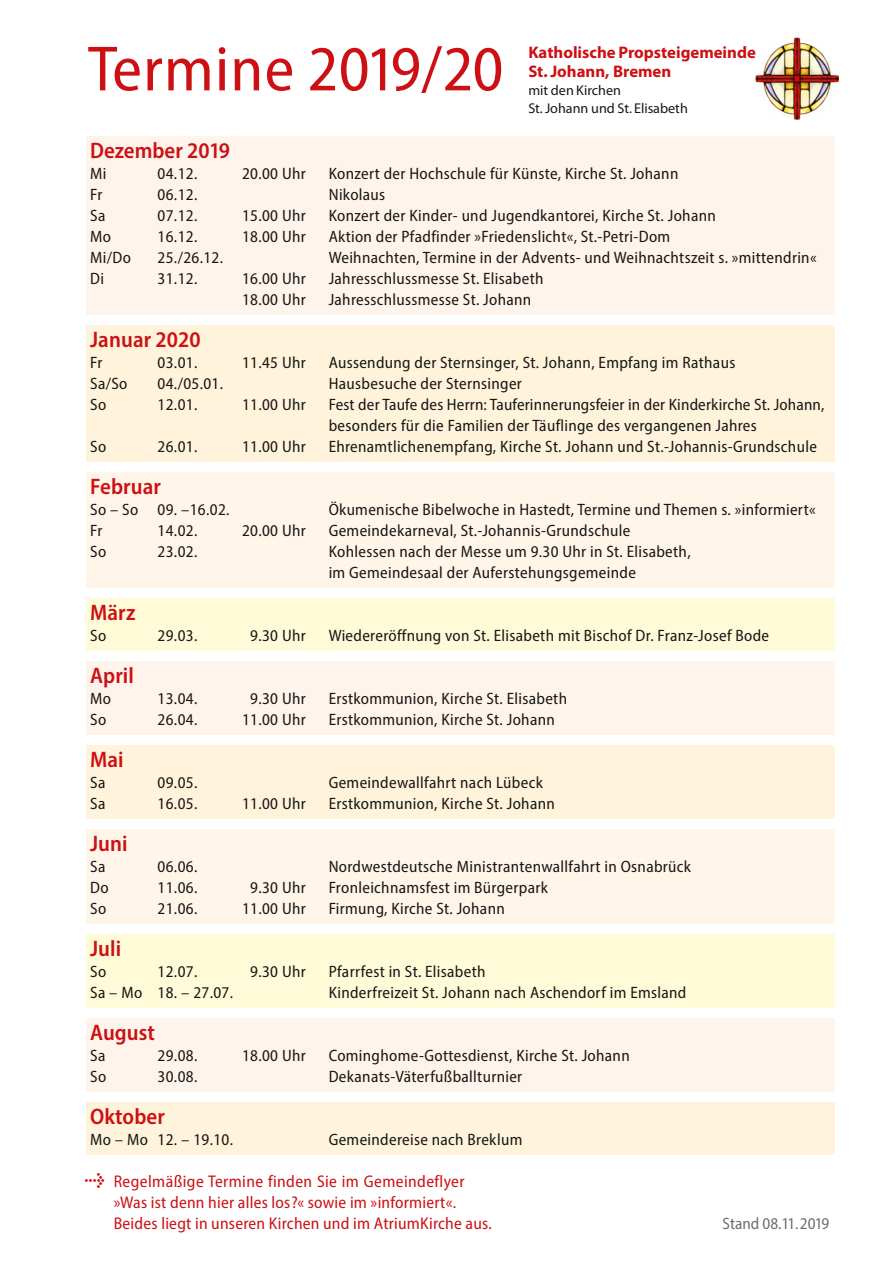
<style>
.page{position:relative;width:893px;height:1263px;background:#fff}
.page>*{position:absolute;margin:0;border:0;box-sizing:border-box;transform-origin:0 0}
.t1{font:semi-condensed 64.5px "Myriad Pro";letter-spacing:.015em;color:#cd1013}
.t2{font:600 semi-condensed 22.5px "Myriad Pro";letter-spacing:.005em;color:#cd1013}
.t3{font:semi-condensed 16.95px/21px "Myriad Pro";letter-spacing:.015em;color:#cd1013}
.t4{font:700 16.8px/19.4px "Myriad Pro";color:#cd1013}
.t5{font:semi-condensed 16.5px/21px "Myriad Pro";letter-spacing:.02em;color:#181716}
.t6{font:semi-condensed 16.5px "Myriad Pro";color:#6e6e6e}
.t7{font:16.5px "Meta Bold Expert";color:#cd1013}
.t8{font:14.25px/18px "Myriad Pro";color:#181716}
</style>
<div class="page">
<div style="left:86px;top:326px;width:748px;height:136px;background:#fff4db"></div>
<div style="left:86px;top:473px;width:748px;height:115px;background:#fff6e9"></div>
<div style="left:86px;top:598px;width:748px;height:53px;background:#fffbd9"></div>
<div style="left:86px;top:662px;width:748px;height:73px;background:#fef4ec"></div>
<div style="left:86px;top:1019px;width:748px;height:73px;background:#fef4ec"></div>
<div style="left:86px;top:745px;width:748px;height:74px;background:#fff4db"></div>
<div style="left:86px;top:1102px;width:748px;height:53px;background:#fff4db"></div>
<div style="left:86px;top:935px;width:748px;height:73px;background:#fffbd9"></div>
<div style="left:86px;top:830px;width:748px;height:94px;background:#fff6e9"></div>
<div style="left:86px;top:137px;width:748px;height:178px;background:#fef4ec"></div>
<img style="left:755px;top:38px;width:84px;height:81px">
<h1 class="t1" style="left:88px;top:29px;width:417px">Termine 2019/20</h1>
<p class="t4" style="left:528px;top:42px;width:229px">Katholische Propsteigemeinde<br>St. Johann, Bremen</p>
<p class="t8" style="left:528px;top:81px;width:161px">mit den Kirchen<br>St. Johann und St. Elisabeth</p>
<h2 class="t2" style="left:90px;top:136px;width:141px">Dezember 2019</h2>
<p class="t5" style="left:90px;top:162px;width:18px">Mi</p>
<p class="t5" style="left:158px;top:162px;width:41px">04.12.</p>
<p class="t5" style="left:242px;top:162px;width:65px">20.00 Uhr</p>
<p class="t5" style="left:329px;top:162px;width:351px">Konzert der Hochschule für Künste, Kirche St. Johann</p>
<p class="t5" style="left:90px;top:183px;width:14px">Fr</p>
<p class="t5" style="left:158px;top:183px;width:41px">06.12.</p>
<p class="t5" style="left:329px;top:183px;width:58px">Nikolaus</p>
<p class="t5" style="left:90px;top:204px;width:17px">Sa</p>
<p class="t5" style="left:158px;top:204px;width:41px">07.12.</p>
<p class="t5" style="left:242px;top:204px;width:65px">15.00 Uhr</p>
<p class="t5" style="left:329px;top:204px;width:389px">Konzert der Kinder- und Jugendkantorei, Kirche St. Johann</p>
<p class="t5" style="left:90px;top:225px;width:22px">Mo</p>
<p class="t5" style="left:158px;top:225px;width:41px">16.12.</p>
<p class="t5" style="left:242px;top:225px;width:65px">18.00 Uhr</p>
<p class="t5" style="left:329px;top:225px;width:343px">Aktion der Pfadfinder »Friedenslicht«, St.-Petri-Dom</p>
<p class="t5" style="left:90px;top:246px;width:42px">Mi/Do</p>
<p class="t5" style="left:158px;top:246px;width:67px">25./26.12.</p>
<p class="t5" style="left:329px;top:246px;width:489px">Weihnachten, Termine in der Advents- und Weihnachtszeit s. »mittendrin«</p>
<p class="t5" style="left:90px;top:267px;width:15px">Di</p>
<p class="t5" style="left:158px;top:267px;width:41px">31.12.</p>
<p class="t5" style="left:242px;top:267px;width:65px">16.00 Uhr</p>
<p class="t5" style="left:329px;top:267px;width:216px">Jahresschlussmesse St. Elisabeth</p>
<p class="t5" style="left:242px;top:288px;width:65px">18.00 Uhr</p>
<p class="t5" style="left:329px;top:288px;width:204px">Jahresschlussmesse St. Johann</p>
<h2 class="t2" style="left:90px;top:325px;width:112px">Januar 2020</h2>
<p class="t5" style="left:90px;top:351px;width:14px">Fr</p>
<p class="t5" style="left:158px;top:351px;width:41px">03.01.</p>
<p class="t5" style="left:242px;top:351px;width:65px">11.45 Uhr</p>
<p class="t5" style="left:329px;top:351px;width:408px">Aussendung der Sternsinger, St. Johann, Empfang im Rathaus</p>
<p class="t5" style="left:90px;top:372px;width:39px">Sa/So</p>
<p class="t5" style="left:158px;top:372px;width:67px">04./05.01.</p>
<p class="t5" style="left:329px;top:372px;width:195px">Hausbesuche der Sternsinger</p>
<p class="t5" style="left:90px;top:393px;width:18px">So</p>
<p class="t5" style="left:158px;top:393px;width:41px">12.01.</p>
<p class="t5" style="left:242px;top:393px;width:65px">11.00 Uhr</p>
<p class="t5" style="left:329px;top:393px;width:497px">Fest der Taufe des Herrn: Tauferinnerungsfeier in der Kinderkirche St. Johann, besonders für die Familien der Täuflinge des vergangenen Jahres</p>
<p class="t5" style="left:90px;top:435px;width:18px">So</p>
<p class="t5" style="left:158px;top:435px;width:41px">26.01.</p>
<p class="t5" style="left:242px;top:435px;width:65px">11.00 Uhr</p>
<p class="t5" style="left:329px;top:435px;width:490px">Ehrenamtlichenempfang, Kirche St. Johann und St.-Johannis-Grundschule</p>
<h2 class="t2" style="left:90px;top:472px;width:72px">Februar</h2>
<p class="t5" style="left:90px;top:498px;width:141px">So – So 09. –16.02.</p>
<p class="t5" style="left:329px;top:498px;width:488px">Ökumenische Bibelwoche in Hastedt, Termine und Themen s. »informiert«</p>
<p class="t5" style="left:90px;top:519px;width:14px">Fr</p>
<p class="t5" style="left:158px;top:519px;width:41px">14.02.</p>
<p class="t5" style="left:242px;top:519px;width:65px">20.00 Uhr</p>
<p class="t5" style="left:329px;top:519px;width:303px">Gemeindekarneval, St.-Johannis-Grundschule</p>
<p class="t5" style="left:90px;top:540px;width:18px">So</p>
<p class="t5" style="left:158px;top:540px;width:41px">23.02.</p>
<p class="t5" style="left:329px;top:540px;width:364px">Kohlessen nach der Messe um 9.30 Uhr in St. Elisabeth, im Gemeindesaal der Auferstehungsgemeinde</p>
<h2 class="t2" style="left:90px;top:598px;width:47px">März</h2>
<p class="t5" style="left:90px;top:624px;width:18px">So</p>
<p class="t5" style="left:158px;top:624px;width:41px">29.03.</p>
<p class="t5" style="left:250px;top:624px;width:57px">9.30 Uhr</p>
<p class="t5" style="left:329px;top:624px;width:442px">Wiedereröffnung von St. Elisabeth mit Bischof Dr. Franz-Josef Bode</p>
<h2 class="t2" style="left:90px;top:661px;width:45px">April</h2>
<p class="t5" style="left:90px;top:687px;width:22px">Mo</p>
<p class="t5" style="left:158px;top:687px;width:41px">13.04.</p>
<p class="t5" style="left:250px;top:687px;width:57px">9.30 Uhr</p>
<p class="t5" style="left:329px;top:687px;width:240px">Erstkommunion, Kirche St. Elisabeth</p>
<p class="t5" style="left:90px;top:708px;width:18px">So</p>
<p class="t5" style="left:158px;top:708px;width:41px">26.04.</p>
<p class="t5" style="left:242px;top:708px;width:65px">11.00 Uhr</p>
<p class="t5" style="left:329px;top:708px;width:228px">Erstkommunion, Kirche St. Johann</p>
<h2 class="t2" style="left:90px;top:745px;width:35px">Mai</h2>
<p class="t5" style="left:90px;top:771px;width:17px">Sa</p>
<p class="t5" style="left:158px;top:771px;width:41px">09.05.</p>
<p class="t5" style="left:329px;top:771px;width:216px">Gemeindewallfahrt nach Lübeck</p>
<p class="t5" style="left:90px;top:792px;width:17px">Sa</p>
<p class="t5" style="left:158px;top:792px;width:41px">16.05.</p>
<p class="t5" style="left:242px;top:792px;width:65px">11.00 Uhr</p>
<p class="t5" style="left:329px;top:792px;width:228px">Erstkommunion, Kirche St. Johann</p>
<h2 class="t2" style="left:90px;top:829px;width:39px">Juni</h2>
<p class="t5" style="left:90px;top:855px;width:17px">Sa</p>
<p class="t5" style="left:158px;top:855px;width:41px">06.06.</p>
<p class="t5" style="left:329px;top:855px;width:364px">Nordwestdeutsche Ministrantenwallfahrt in Osnabrück</p>
<p class="t5" style="left:90px;top:876px;width:20px">Do</p>
<p class="t5" style="left:158px;top:876px;width:41px">11.06.</p>
<p class="t5" style="left:250px;top:876px;width:57px">9.30 Uhr</p>
<p class="t5" style="left:329px;top:876px;width:221px">Fronleichnamsfest im Bürgerpark</p>
<p class="t5" style="left:90px;top:897px;width:18px">So</p>
<p class="t5" style="left:158px;top:897px;width:41px">21.06.</p>
<p class="t5" style="left:242px;top:897px;width:65px">11.00 Uhr</p>
<p class="t5" style="left:329px;top:897px;width:178px">Firmung, Kirche St. Johann</p>
<h2 class="t2" style="left:90px;top:934px;width:33px">Juli</h2>
<p class="t5" style="left:90px;top:960px;width:18px">So</p>
<p class="t5" style="left:158px;top:960px;width:41px">12.07.</p>
<p class="t5" style="left:250px;top:960px;width:57px">9.30 Uhr</p>
<p class="t5" style="left:329px;top:960px;width:158px">Pfarrfest in St. Elisabeth</p>
<p class="t5" style="left:90px;top:981px;width:144px">Sa – Mo 18. – 27.07.</p>
<p class="t5" style="left:329px;top:981px;width:359px">Kinderfreizeit St. Johann nach Aschendorf im Emsland</p>
<h2 class="t2" style="left:90px;top:1018px;width:66px">August</h2>
<p class="t5" style="left:90px;top:1044px;width:17px">Sa</p>
<p class="t5" style="left:158px;top:1044px;width:41px">29.08.</p>
<p class="t5" style="left:242px;top:1044px;width:65px">18.00 Uhr</p>
<p class="t5" style="left:329px;top:1044px;width:303px">Cominghome-Gottesdienst, Kirche St. Johann</p>
<p class="t5" style="left:90px;top:1065px;width:18px">So</p>
<p class="t5" style="left:158px;top:1065px;width:41px">30.08.</p>
<p class="t5" style="left:329px;top:1065px;width:195px">Dekanats-Väterfußballturnier</p>
<h2 class="t2" style="left:90px;top:1102px;width:76px">Oktober</h2>
<p class="t5" style="left:90px;top:1128px;width:144px">Mo – Mo 12. – 19.10.</p>
<p class="t5" style="left:329px;top:1128px;width:195px">Gemeindereise nach Breklum</p>
<p class="t3" style="left:114px;top:1170px;width:380px">Regelmäßige Termine finden Sie im Gemeindeflyer »Was ist denn hier alles los?« sowie im »informiert«.<br>Beides liegt in unseren Kirchen und im AtriumKirche aus.</p>
<p class="t7" style="left:85px;top:1169px;width:21px">l</p>
<p class="t6" style="left:723px;top:1213px;width:108px">Stand 08.11.2019</p>
</div>
